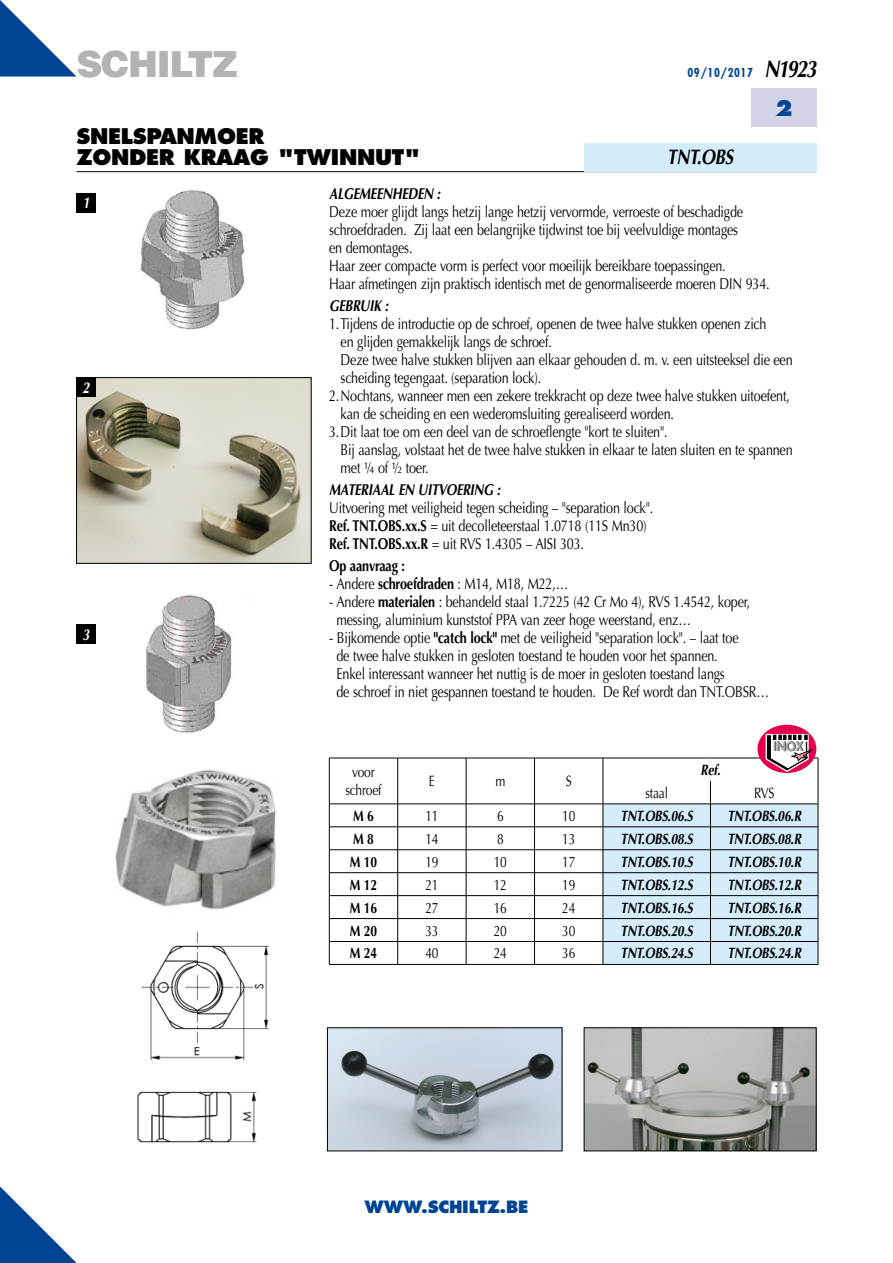
<style>
.page{position:relative;width:893px;height:1263px;background:#fff}
.page>*{position:absolute;margin:0;border:0;box-sizing:border-box;transform-origin:0 0}
.t1{font:900 36px "Helvetica";letter-spacing:-.035em;color:#b1b3b4}
.t2{font:800 21px/21px "Futura";letter-spacing:-.015em;color:#000}
.t3{font:italic 700 21px "Optima";letter-spacing:-.015em;color:#000;scale:.8 1}
.t4{font:800 21px "Futura";color:#004494}
.t5{font:800 16.5px "Futura";letter-spacing:-.015em;color:#004494}
.t6{font:15.75px/18px "Optima";letter-spacing:-.015em;color:#000;scale:.8 1}
.t7{font:italic 700 15.75px "Optima";letter-spacing:-.015em;color:#000;scale:.8 1}
.t8{font:700 15.75px "Optima";letter-spacing:-.015em;color:#000;scale:.8 1}
.t9{font:italic 700 15.75px "Optima";color:#fff;scale:.8 1}
.t10{font:italic 700 15px "Optima";letter-spacing:-.015em;color:#000;scale:.8 1}
.t11{font:15px/18px "Optima";letter-spacing:-.015em;color:#000;text-align:center;scale:.8 1}
.t12{font:700 15px "Optima";letter-spacing:-.015em;color:#000;scale:.8 1}
.t13{font:800 12.3px "Futura";color:#000}
.t14{font:700 condensed 12px "Futura";letter-spacing:.05em;color:#004494}
.s1{font-family:"Optima";font-style:italic;font-stretch:normal;font-size:24px;color:#000}
.s2{font-weight:700}
</style>
<div class="page">
<svg style="left:0;top:1186px;width:77px;height:77px"></svg>
<hr style="left:77px;top:171px;width:739px;height:1px;background:#000">
<div style="left:751px;top:89px;width:65px;height:38px;background:#d3d4e9"></div>
<svg style="left:0;top:0;width:77px;height:77px"></svg>
<div style="left:584px;top:143px;width:232px;height:28px;background:#d5edfa"></div>
<img style="left:137px;top:1091px;width:120px;height:52px">
<hr style="left:329px;top:964px;width:69px;height:1px;background:#000">
<hr style="left:398px;top:964px;width:68px;height:1px;background:#000">
<hr style="left:466px;top:964px;width:68px;height:1px;background:#000">
<hr style="left:535px;top:964px;width:68px;height:1px;background:#000">
<hr style="left:603px;top:964px;width:107px;height:1px;background:#000">
<hr style="left:710px;top:964px;width:108px;height:1px;background:#000">
<img style="left:141px;top:931px;width:128px;height:130px">
<img style="left:115px;top:770px;width:162px;height:139px">
<svg style="left:757px;top:725px;width:59px;height:48px"></svg>
<svg style="left:329px;top:734px;width:490px;height:230px"></svg>
<img style="left:78px;top:379px;width:231px;height:182px">
<div style="left:76px;top:377px;width:235px;height:186px;border:1px solid #000"></div>
<img style="left:140px;top:190px;width:105px;height:140px">
<img style="left:144px;top:594px;width:88px;height:139px">
<div style="left:77px;top:193px;width:19px;height:19px;background:#000"></div>
<div style="left:77px;top:378px;width:19px;height:19px;background:#000"></div>
<div style="left:77px;top:625px;width:19px;height:19px;background:#000"></div>
<img style="left:329px;top:1029px;width:231px;height:120px">
<img style="left:586px;top:1029px;width:228px;height:120px">
<div style="left:584px;top:1027px;width:232px;height:124px;border:1px solid #000"></div>
<h1 class="t1" style="left:77px;top:40px;width:163px">SCHILTZ</h1>
<p class="t14" style="left:687px;top:65px;width:130px">09/10/2017 <span class="s1">N1923</span></p>
<h2 class="t4" style="left:775px;top:95px;width:19px">2</h2>
<h2 class="t2" style="left:77px;top:125px;width:346px">SNELSPANMOER<br>ZONDER KRAAG "TWINNUT"</h2>
<p class="t7" style="left:329px;top:184px;width:140px">ALGEMEENHEDEN :</p>
<p class="t6" style="left:329px;top:202px;width:552px">Deze moer glijdt langs hetzij lange hetzij vervormde, verroeste of beschadigde schroefdraden. Zij laat een belangrijke tijdwinst toe bij veelvuldige montages<br>en demontages.<br>Haar zeer compacte vorm is perfect voor moeilijk bereikbare toepassingen.<br>Haar afmetingen zijn praktisch identisch met de genormaliseerde moeren DIN 934.</p>
<p class="t7" style="left:329px;top:296px;width:75px">GEBRUIK :</p>
<p class="t6" style="left:329px;top:315px;width:548px">1.Tijdens de introductie op de schroef, openen de twee halve stukken openen zich</p>
<p class="t6" style="left:341px;top:333px;width:266px">en glijden gemakkelijk langs de schroef.</p>
<p class="t6" style="left:341px;top:351px;width:567px">Deze twee halve stukken blijven aan elkaar gehouden d. m. v. een uitsteeksel die een</p>
<p class="t6" style="left:341px;top:369px;width:252px">scheiding tegengaat. (separation lock).</p>
<p class="t6" style="left:329px;top:387px;width:577px">2.Nochtans, wanneer men een zekere trekkracht op deze twee halve stukken uitoefent,</p>
<p class="t6" style="left:341px;top:405px;width:418px">kan de scheiding en een wederomsluiting gerealiseerd worden.</p>
<p class="t6" style="left:329px;top:423px;width:424px">3.Dit laat toe om een deel van de schroeflengte "kort te sluiten".</p>
<p class="t6" style="left:341px;top:441px;width:567px">Bij aanslag, volstaat het de twee halve stukken in elkaar te laten sluiten en te spannen</p>
<p class="t6" style="left:341px;top:459px;width:111px">met ¼ of ½ toer.</p>
<p class="t7" style="left:329px;top:481px;width:215px">MATERIAAL EN UITVOERING :</p>
<p class="t6" style="left:329px;top:499px;width:406px">Uitvoering met veiligheid tegen scheiding – "separation lock".<br><span class="s2">Ref. TNT.OBS.xx.S</span> = uit decolleteerstaal 1.0718 (11S Mn30)<br><span class="s2">Ref. TNT.OBS.xx.R</span> = uit RVS 1.4305 – AISI 303.</p>
<p class="t8" style="left:329px;top:557px;width:96px">Op aanvraag :</p>
<p class="t6" style="left:329px;top:575px;width:300px">- Andere <span class="s2">schroefdraden</span> : M14, M18, M22,…</p>
<p class="t6" style="left:336px;top:593px;width:519px;text-indent:-7px">- Andere <span class="s2">materialen</span> : behandeld staal 1.7225 (42 Cr Mo 4), RVS 1.4542, koper, messing, aluminium kunststof PPA van zeer hoge weerstand, enz…</p>
<p class="t6" style="left:336px;top:629px;width:542px;text-indent:-7px">- Bijkomende optie <span class="s2">"catch lock"</span> met de veiligheid "separation lock". – laat toe<br>de twee halve stukken in gesloten toestand te houden voor het spannen.<br>Enkel interessant wanneer het nuttig is de moer in gesloten toestand langs<br>de schroef in niet gespannen toestand te houden. De Ref wordt dan TNT.OBSR…</p>
<h2 class="t3" style="left:667px;top:145px;width:84px">TNT.OBS</h2>
<p class="t9" style="left:83px;top:194px;width:10px">1</p>
<p class="t9" style="left:83px;top:378px;width:10px">2</p>
<p class="t9" style="left:83px;top:625px;width:10px">3</p>
<p class="t11" style="left:345px;top:763px;width:47px">voor schroef</p>
<p class="t11" style="left:429px;top:772px;width:9px">E</p>
<p class="t11" style="left:495px;top:772px;width:14px">m</p>
<p class="t11" style="left:566px;top:772px;width:9px">S</p>
<p class="t10" style="left:700px;top:761px;width:26px">Ref.</p>
<p class="t13" style="left:774px;top:739px;width:31px">INOX</p>
<p class="t11" style="left:645px;top:784px;width:30px">staal</p>
<p class="t11" style="left:754px;top:784px;width:27px">RVS</p>
<p class="t12" style="left:353px;top:807px;width:27px">M 6</p>
<p class="t11" style="left:425px;top:807px;width:18px">11</p>
<p class="t11" style="left:497px;top:807px;width:10px">6</p>
<p class="t11" style="left:562px;top:807px;width:18px">10</p>
<p class="t10" style="left:621px;top:807px;width:92px">TNT.OBS.06.S</p>
<p class="t10" style="left:727px;top:807px;width:94px">TNT.OBS.06.R</p>
<p class="t12" style="left:353px;top:830px;width:27px">M 8</p>
<p class="t11" style="left:425px;top:830px;width:18px">14</p>
<p class="t11" style="left:497px;top:830px;width:10px">8</p>
<p class="t11" style="left:562px;top:830px;width:18px">13</p>
<p class="t10" style="left:621px;top:830px;width:92px">TNT.OBS.08.S</p>
<p class="t10" style="left:727px;top:830px;width:94px">TNT.OBS.08.R</p>
<p class="t12" style="left:350px;top:853px;width:35px">M 10</p>
<p class="t11" style="left:425px;top:853px;width:18px">19</p>
<p class="t11" style="left:494px;top:853px;width:18px">10</p>
<p class="t11" style="left:562px;top:853px;width:18px">17</p>
<p class="t10" style="left:621px;top:853px;width:92px">TNT.OBS.10.S</p>
<p class="t10" style="left:727px;top:853px;width:94px">TNT.OBS.10.R</p>
<p class="t12" style="left:350px;top:876px;width:35px">M 12</p>
<p class="t11" style="left:425px;top:876px;width:18px">21</p>
<p class="t11" style="left:494px;top:876px;width:18px">12</p>
<p class="t11" style="left:562px;top:876px;width:18px">19</p>
<p class="t10" style="left:621px;top:876px;width:92px">TNT.OBS.12.S</p>
<p class="t10" style="left:727px;top:876px;width:94px">TNT.OBS.12.R</p>
<p class="t12" style="left:350px;top:899px;width:35px">M 16</p>
<p class="t11" style="left:425px;top:899px;width:18px">27</p>
<p class="t11" style="left:494px;top:899px;width:18px">16</p>
<p class="t11" style="left:562px;top:899px;width:18px">24</p>
<p class="t10" style="left:621px;top:899px;width:92px">TNT.OBS.16.S</p>
<p class="t10" style="left:727px;top:899px;width:94px">TNT.OBS.16.R</p>
<p class="t12" style="left:350px;top:922px;width:35px">M 20</p>
<p class="t11" style="left:425px;top:922px;width:18px">33</p>
<p class="t11" style="left:494px;top:922px;width:18px">20</p>
<p class="t11" style="left:562px;top:922px;width:18px">30</p>
<p class="t10" style="left:621px;top:922px;width:92px">TNT.OBS.20.S</p>
<p class="t10" style="left:727px;top:922px;width:94px">TNT.OBS.20.R</p>
<p class="t12" style="left:350px;top:945px;width:35px">M 24</p>
<p class="t11" style="left:425px;top:944px;width:18px">40</p>
<p class="t11" style="left:494px;top:944px;width:18px">24</p>
<p class="t11" style="left:562px;top:944px;width:18px">36</p>
<p class="t10" style="left:621px;top:945px;width:92px">TNT.OBS.24.S</p>
<p class="t10" style="left:727px;top:945px;width:94px">TNT.OBS.24.R</p>
<p class="t5" style="left:365px;top:1197px;width:165px">WWW.SCHILTZ.BE</p>
</div>
